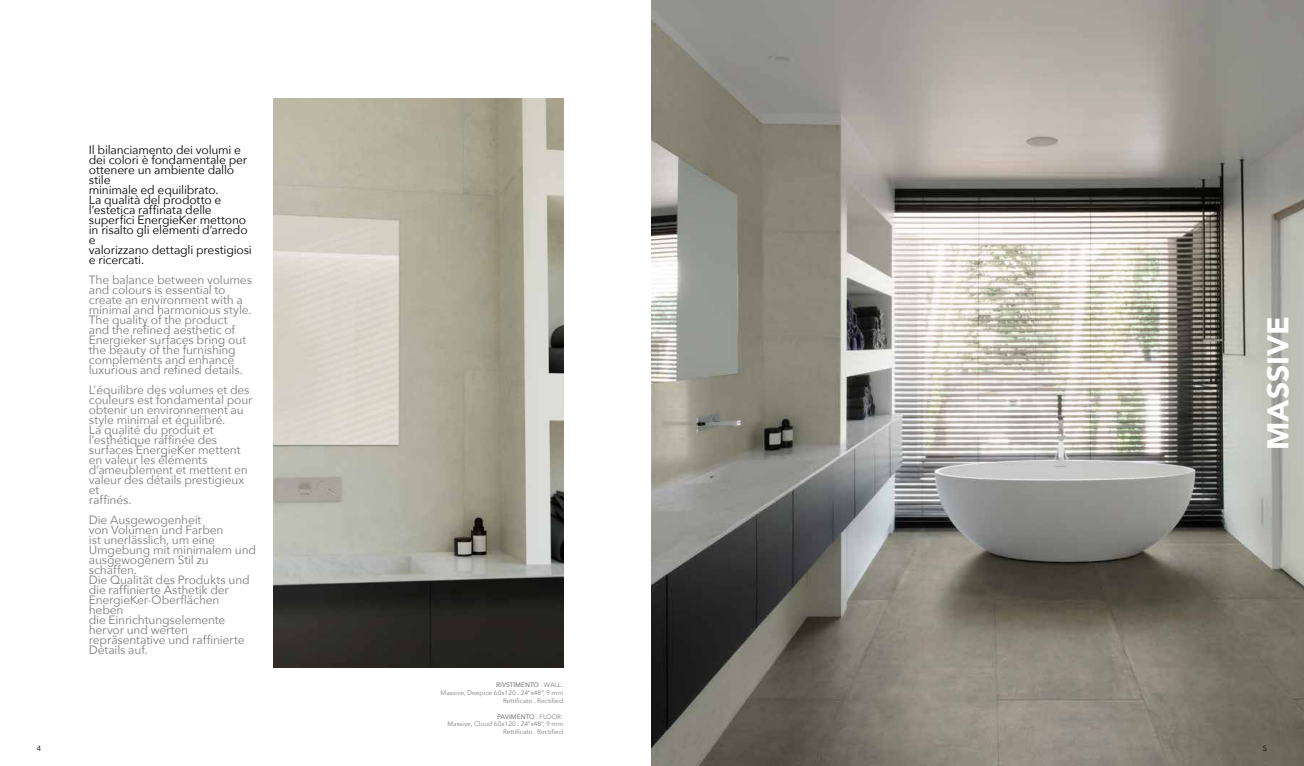
<style>
.page{position:relative;width:1304px;height:766px;background:#fff}
.page>*{position:absolute;margin:0;border:0;box-sizing:border-box;transform-origin:0 0}
.t1{font:900 30px "Avenir";color:#fff}
.t2{font:12px/10px "Avenir Next";letter-spacing:-.015em;color:#7d7c7c}
.t3{font:12px/10px "Avenir Next";letter-spacing:-.015em;color:#020203}
.t4{font:7.5px "Avenir Next";color:#000}
.t5{font:6.5px/7.8px "Avenir Next";color:#7d7c7c;text-align:right}
.s1{font-weight:500}
</style>
<div class="page">
<img style="left:652px;top:0;width:652px;height:765px">
<img style="left:274px;top:99px;width:289px;height:567px">
<p class="t3" style="left:89px;top:144px;width:165px">Il bilanciamento dei volumi e dei colori è fondamentale per ottenere un ambiente dallo stile<br>minimale ed equilibrato.<br>La qualità del prodotto e l’estetica raffinata delle superfici EnergieKer mettono in risalto gli elementi d’arredo e<br>valorizzano dettagli prestigiosi e ricercati.</p>
<p class="t2" style="left:89px;top:274px;width:165px">The balance between volumes and colours is essential to create an environment with a minimal and harmonious style.<br>The quality of the product<br>and the refined aesthetic of<br>Energieker surfaces bring out the beauty of the furnishing complements and enhance luxurious and refined details.</p>
<p class="t2" style="left:89px;top:384px;width:165px">L’équilibre des volumes et des couleurs est fondamental pour obtenir un environnement au style minimal et équilibré.<br>La qualité du produit et l’esthétique raffinée des surfaces EnergieKer mettent en valeur les éléments d’ameublement et mettent en valeur des détails prestigieux et<br>raffinés.</p>
<p class="t2" style="left:89px;top:514px;width:169px">Die Ausgewogenheit<br>von Volumen und Farben<br>ist unerlässlich, um eine<br>Umgebung mit minimalem und ausgewogenem Stil zu schaffen.<br>Die Qualität des Produkts und die raffinierte Ästhetik der<br>EnergieKer-Oberflächen heben<br>die Einrichtungselemente hervor und werten repräsentative und raffinierte<br>Details auf.</p>
<p class="t5" style="left:441px;top:680px;width:124px"><span class="s1">RIVSTIMENTO</span> . WALL:<br>Massive, Deepice 60x120 . 24”x48”, 9 mm<br>Rettificato . Rectified</p>
<p class="t5" style="left:447px;top:712px;width:117px"><span class="s1">PAVIMENTO</span> . FLOOR:<br>Massive, Cloud 60x120 . 24”x48”, 9 mm<br>Rettificato . Rectified</p>
<h1 class="t1" style="left:1252px;top:450px;width:135px;rotate:-90deg">MASSIVE</h1>
<p class="t4" style="left:37px;top:742px;width:6px">4</p>
<p class="t4" style="left:1263px;top:742px;width:6px">5</p>
</div>
